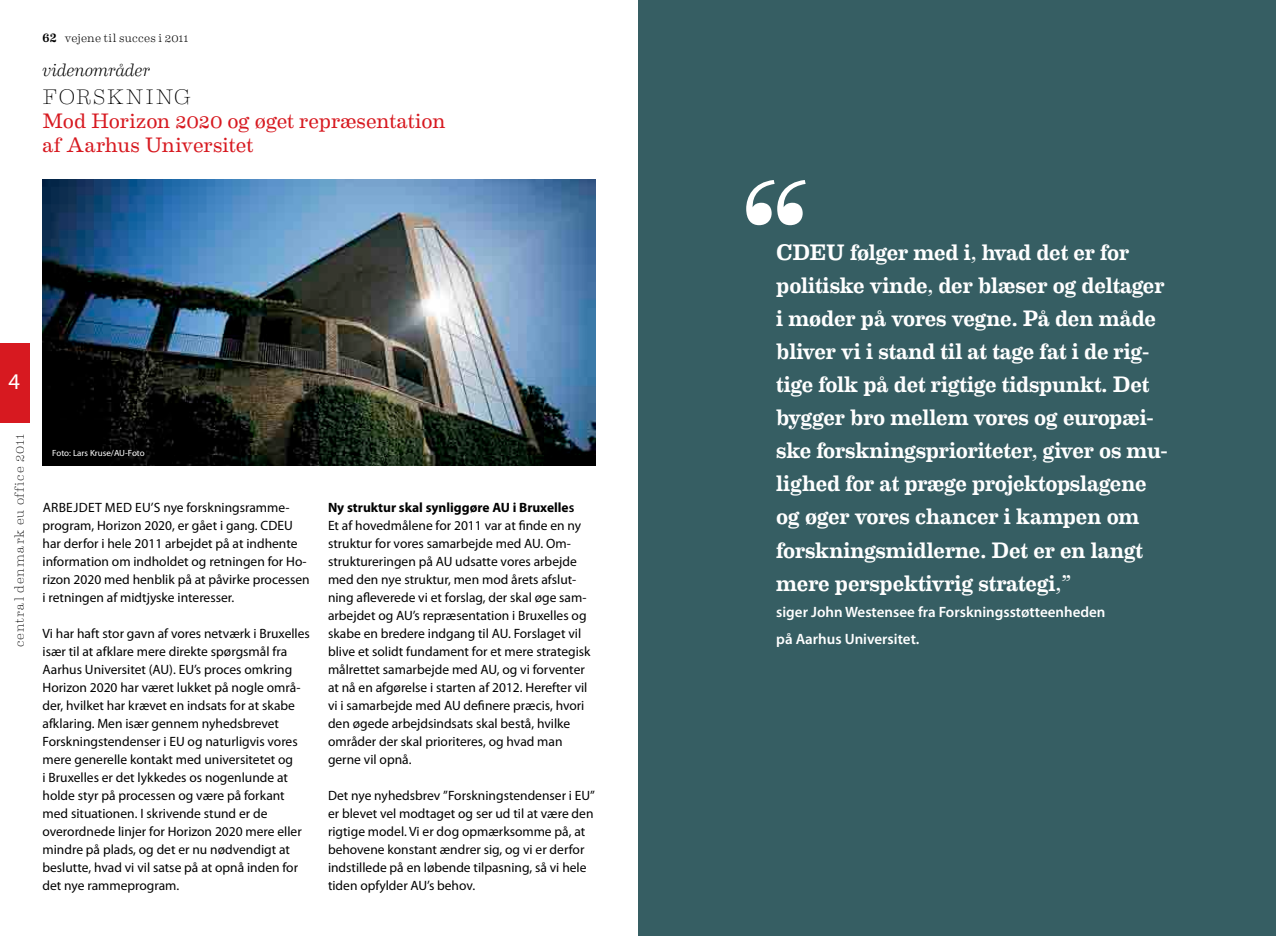
<style>
.page{position:relative;width:1276px;height:936px;background:#fff}
.page>*{position:absolute;margin:0;border:0;box-sizing:border-box;transform-origin:0 0}
.t1{font:700 165px "Eames Century Modern";color:#fff}
.t2{font:500 22.5px/33px "Eames Century Modern";letter-spacing:-.005em;color:#fff}
.t3{font:22.5px "Myriad Pro";color:#fff}
.t4{font:21px/24px "Eames Century Modern";letter-spacing:-.01em;color:#d71920}
.t5{font:100 21px "Eames Century Modern";color:#000}
.t6{font:italic 300 18px "Eames Century Modern";letter-spacing:-.02em;color:#000}
.t7{font:600 15px/27px "Myriad Pro";color:#fff}
.t8{font:13.5px/18px "Myriad Pro";color:#000}
.t9{font:100 13.5px "Eames Century Modern";letter-spacing:.055em;color:#000}
.t10{font:300 12px "Eames Century Modern";letter-spacing:.01em;color:#000}
.t11{font:9px "Myriad Pro";color:#fff}
.s1{font-weight:500}
.s2{font-weight:700}
.s3{font-weight:600}
</style>
<div class="page">
<img style="left:43px;top:180px;width:552px;height:286px">
<div style="left:638px;top:0;width:638px;height:935px;background:#365e63"></div>
<div style="left:0;top:343px;width:30px;height:79px;background:#d71920"></div>
<p class="t10" style="left:43px;top:29px;width:147px"><span class="s1">62</span> vejene til succes i 2011</p>
<h3 class="t6" style="left:43px;top:57px;width:109px">videnområder</h3>
<h3 class="t5" style="left:43px;top:81px;width:100px">FORSKNIN</h3>
<h3 class="t5" style="left:174px;top:81px;width:18px">G</h3>
<h3 class="t4" style="left:42px;top:107px;width:404px">Mod Horizon 2020 og øget repræsentation af Aarhus Universitet</h3>
<h2 class="t3" style="left:9px;top:367px;width:13px">4</h2>
<p class="t9" style="left:9px;top:646px;width:214px;rotate:-90deg">CENTRAL DENMARK EU OFFICE 2011</p>
<p class="t11" style="left:52px;top:447px;width:94px">Foto: Lars Kruse/AU-Foto</p>
<p class="t8" style="left:43px;top:498px;width:269px">Arbejdet med EU’s nye forskningsramme&shy;program, Horizon 2020, er gået i gang. CDEU har derfor i hele 2011 arbejdet på at indhente information om indholdet og retningen for Ho&shy;rizon 2020 med henblik på at påvirke processen i retningen af midtjyske interesser.</p>
<p class="t8" style="left:43px;top:624px;width:269px">Vi har haft stor gavn af vores netværk i Bruxelles især til at afklare mere direkte spørgsmål fra Aarhus Universitet (AU). EU’s proces omkring Horizon 2020 har været lukket på nogle områ&shy;der, hvilket har krævet en indsats for at skabe afklaring. Men især gennem nyhedsbrevet Forskningstendenser i EU og naturligvis vores mere generelle kontakt med universitetet og<br>i Bruxelles er det lykkedes os nogenlunde at holde styr på processen og være på forkant med situationen. I skrivende stund er de overordnede linjer for Horizon 2020 mere eller mindre på plads, og det er nu nødvendigt at beslutte, hvad vi vil satse på at opnå inden for det nye rammeprogram.</p>
<p class="t8" style="left:328px;top:498px;width:264px"><span class="s2">Ny struktur skal synliggøre AU i Bruxelle</span><span class="s3">s<br></span>Et af hovedmålene for 2011 var at finde en ny struktur for vores samarbejde med AU. Om&shy;struktureringen på AU udsatte vores arbejde med den nye struktur, men mod årets afslut&shy;ning afleverede vi et forslag, der skal øge sam&shy;arbejdet og AU’s repræsentation i Bruxelles og skabe en bredere indgang til AU. Forslaget vil blive et solidt fundament for et mere strategisk målrettet samarbejde med AU, og vi forventer at nå en afgørelse i starten af 2012. Herefter vil vi i samarbejde med AU definere præcis, hvori den øgede arbejdsindsats skal bestå, hvilke områder der skal prioriteres, og hvad man gerne vil opnå.</p>
<p class="t8" style="left:328px;top:786px;width:268px">Det nye nyhedsbrev ”Forskningstendenser i EU” er blevet vel modtaget og ser ud til at være den rigtige model. Vi er dog opmærksomme på, at behovene konstant ændrer sig, og vi er derfor indstillede på en løbende tilpasning, så vi hele tiden opfylder AU’s behov.</p>
<h1 class="t1" style="left:738px;top:114px;width:76px">“</h1>
<h2 class="t2" style="left:776px;top:235px;width:35px">CDEU</h2>
<p class="t2" style="left:776px;top:235px;width:393px;text-indent:74px">følger med i, hvad det er for politiske vinde, der blæser og deltager i møder på vores vegne. På den måde bliver vi i stand til at tage fat i de rig&shy;tige folk på det rigtige tidspunkt. Det bygger bro mellem vores og europæi&shy;ske forskningsprioriteter, giver os mu&shy;lighed for at præge projektopslagene og øger vores chancer i kampen om forskningsmidlerne. Det er en langt mere perspektivrig strategi,”</p>
<p class="t7" style="left:776px;top:598px;width:331px">siger John Westensee fra Forskningsstøtteenheden på Aarhus Universitet.</p>
</div>
